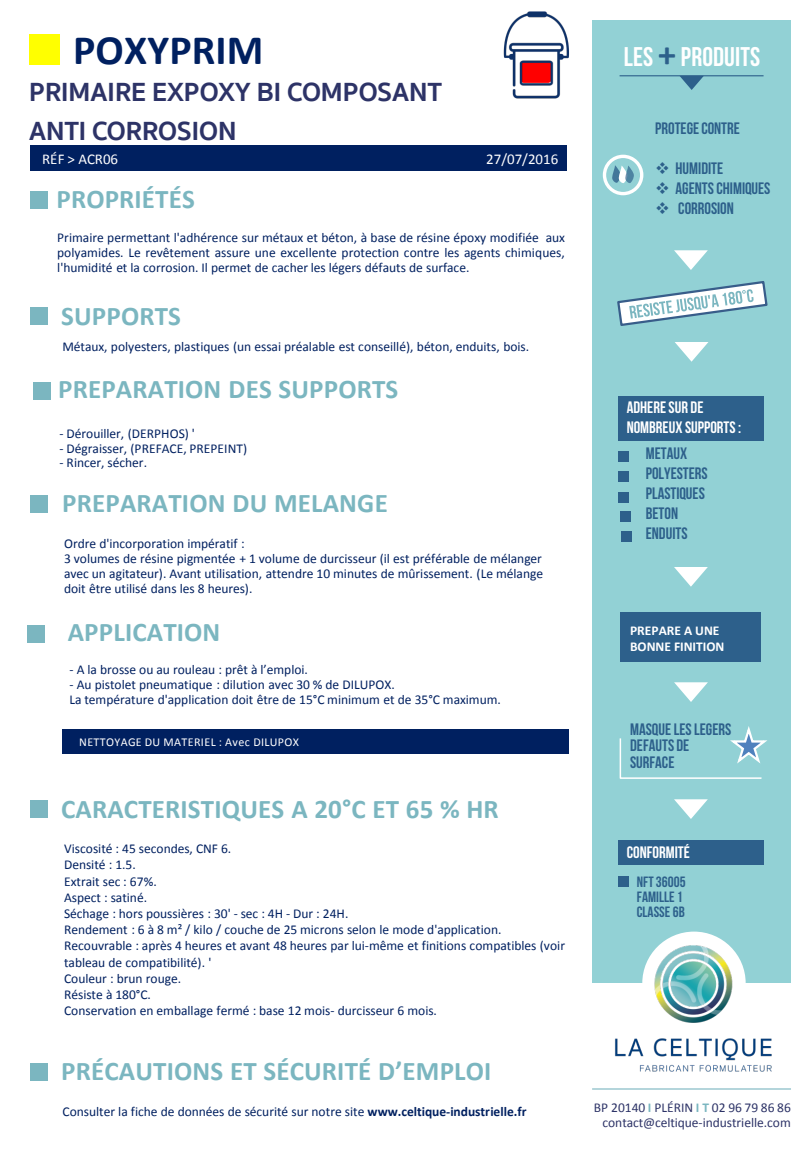
<style>
.page{position:relative;width:810px;height:1170px;background:#fff}
.page>*{position:absolute;margin:0;border:0;box-sizing:border-box;transform-origin:0 0}
.t1{font:700 42px "Calibri";letter-spacing:.005em;color:#002060}
.t2{font:700 27px "Calibri";letter-spacing:.005em;color:#7bb6c0}
.t3{font:700 27px/38.8px "Sukhumvit Set";color:#2d3367}
.t4{font:27px "Bebas Neue";letter-spacing:.005em;color:#fff}
.t5{font:16.5px/16.5px "Bebas Neue";color:#2d608b}
.t6{font:16.5px/19.8px "Bebas Neue";color:#fff}
.t7{font:15px/15px "Bebas Neue";color:#2d608b}
.t8{font:15px "Calibri";color:#fff}
.t9{font:13.5px/15px "Calibri";color:#002060}
.t10{font:13.5px/15px "Calibri";color:#2d3367;text-align:right}
.t11{font:700 13.5px/16.2px "Calibri";color:#fff}
.t12{font:12px "Calibri";letter-spacing:.03em;color:#fff}
.s1{font-weight:700}
.s2{font-family:"Calibri";font-weight:700;font-size:36px;color:#2d608b}
.s3{font-weight:700;color:#7bb6c0}
</style>
<div class="page">
<img style="left:503px;top:11px;width:66px;height:88px">
<div style="left:592px;top:20px;width:199px;height:963px;background:#92d1d5"></div>
<div style="left:31px;top:146px;width:536px;height:25px;background:#002060"></div>
<div style="left:62px;top:729px;width:506px;height:25px;background:#002060"></div>
<div style="left:29px;top:34px;width:31px;height:31px;background:#ff0"></div>
<div style="left:31px;top:191px;width:17px;height:17px;background:#7bb6c0"></div>
<div style="left:30px;top:307px;width:17px;height:18px;background:#7bb6c0"></div>
<div style="left:31px;top:496px;width:17px;height:17px;background:#7bb6c0"></div>
<div style="left:31px;top:801px;width:17px;height:17px;background:#7bb6c0"></div>
<div style="left:31px;top:1063px;width:17px;height:18px;background:#7bb6c0"></div>
<hr style="left:620px;top:75px;width:144px;height:1px;background:#2d608b">
<svg style="left:679px;top:76px;width:25px;height:14px"></svg>
<svg style="left:612px;top:165px;width:22px;height:18px"></svg>
<div style="left:603px;top:155px;width:40px;height:40px;border:3px solid #fff;border-radius:50%"></div>
<svg style="left:674px;top:250px;width:34px;height:20px"></svg>
<div style="left:618px;top:396px;width:146px;height:44px;background:#2d608b"></div>
<div style="left:618px;top:492px;width:11px;height:10px;background:#2d608b"></div>
<div style="left:618px;top:452px;width:11px;height:10px;background:#2d608b"></div>
<div style="left:618px;top:472px;width:11px;height:10px;background:#2d608b"></div>
<svg style="left:674px;top:682px;width:34px;height:20px"></svg>
<svg style="left:617px;top:281px;width:151px;height:45px"></svg>
<svg style="left:674px;top:567px;width:34px;height:20px"></svg>
<div style="left:620px;top:612px;width:141px;height:50px;background:#2d608b"></div>
<svg style="left:619px;top:726px;width:148px;height:53px"></svg>
<svg style="left:674px;top:799px;width:34px;height:20px"></svg>
<div style="left:618px;top:841px;width:146px;height:24px;background:#2d608b"></div>
<div style="left:618px;top:876px;width:11px;height:11px;background:#2d608b"></div>
<hr style="left:592px;top:1088px;width:199px;height:2px;background:#7bb6c0">
<img style="left:599px;top:931px;width:190px;height:158px">
<div style="left:33px;top:382px;width:17px;height:18px;background:#7bb6c0"></div>
<div style="left:28px;top:625px;width:17px;height:18px;background:#7bb6c0"></div>
<div style="left:621px;top:512px;width:10px;height:10px;background:#2d608b"></div>
<div style="left:621px;top:531px;width:10px;height:10px;background:#2d608b"></div>
<svg style="left:675px;top:342px;width:33px;height:20px"></svg>
<p class="t1" style="left:73px;top:23px;width:192px">POXYPRIM</p>
<h1 class="t3" style="left:29px;top:73px;width:414px">PRIMAIRE EXPOXY BI COMPOSANT<br>ANTI CORROSION</h1>
<p class="t8" style="left:42px;top:150px;width:77px">RÉF &gt; ACR06</p>
<p class="t8" style="left:486px;top:150px;width:73px">27/07/2016</p>
<p class="t2" style="left:56px;top:182px;width:140px">PROPRIÉTÉS</p>
<p class="t9" style="left:57px;top:230px;width:509px;text-align:justify">Primaire permettant l'adhérence sur métaux et béton, à base de résine époxy modifiée aux polyamides. Le revêtement assure une excellente protection contre les agents chimiques, l'humidité et la corrosion. Il permet de cacher les légers défauts de surface.</p>
<p class="t2" style="left:61px;top:298px;width:121px">SUPPORTS</p>
<p class="t9" style="left:62px;top:339px;width:468px">Métaux, polyesters, plastiques (un essai préalable est conseillé), béton, enduits, bois.</p>
<p class="t2" style="left:58px;top:371px;width:342px">PREPARATION DES SUPPORTS</p>
<p class="t9" style="left:59px;top:426px;width:137px">- Dérouiller, (DERPHOS) '</p>
<p class="t9" style="left:59px;top:441px;width:189px">- Dégraisser, (PREFACE, PREPEINT)</p>
<p class="t9" style="left:59px;top:456px;width:89px">- Rincer, sécher.</p>
<p class="t2" style="left:62px;top:486px;width:327px">PREPARATION DU MELANGE</p>
<p class="t9" style="left:64px;top:536px;width:481px">Ordre d'incorporation impératif :<br>3 volumes de résine pigmentée + 1 volume de durcisseur (il est préférable de mélanger avec un agitateur). Avant utilisation, attendre 10 minutes de mûrissement. (Le mélange doit être utilisé dans les 8 heures).</p>
<p class="t2" style="left:68px;top:614px;width:154px">APPLICATION</p>
<p class="t9" style="left:70px;top:662px;width:240px">- A la brosse ou au rouleau : prêt à l’emploi.</p>
<p class="t9" style="left:70px;top:677px;width:433px">- Au pistolet pneumatique : dilution avec 30 % de DILUPOX.<br>La température d'application doit être de 15°C minimum et de 35°C maximum.</p>
<p class="t12" style="left:79px;top:734px;width:221px">NETTOYAGE DU MATERIEL : Avec DILUPOX</p>
<p class="t2" style="left:61px;top:792px;width:439px">CARACTERISTIQUES A 20°C ET 65 % HR</p>
<p class="t9" style="left:64px;top:841px;width:169px">Viscosité : 45 secondes, CNF 6.</p>
<p class="t9" style="left:64px;top:857px;width:73px">Densité : 1.5.</p>
<p class="t9" style="left:64px;top:874px;width:94px">Extrait sec : 67%.</p>
<p class="t9" style="left:64px;top:890px;width:84px">Aspect : satiné.</p>
<p class="t9" style="left:64px;top:906px;width:286px">Séchage : hors poussières : 30' - sec : 4H - Dur : 24H.</p>
<p class="t9" style="left:64px;top:922px;width:439px">Rendement : 6 à 8 m² / kilo / couche de 25 microns selon le mode d'application.</p>
<p class="t9" style="left:64px;top:938px;width:502px;line-height:16.2px">Recouvrable : après 4 heures et avant 48 heures par lui-même et finitions compatibles (voir tableau de compatibilité). '</p>
<p class="t9" style="left:64px;top:971px;width:118px">Couleur : brun rouge.</p>
<p class="t9" style="left:64px;top:987px;width:88px">Résiste à 180°C.</p>
<p class="t9" style="left:64px;top:1003px;width:374px">Conservation en emballage fermé : base 12 mois- durcisseur 6 mois.</p>
<p class="t2" style="left:61px;top:1054px;width:432px">PRÉCAUTIONS ET SÉCURITÉ D’EMPLOI</p>
<p class="t9" style="left:62px;top:1104px;width:466px">Consulter la fiche de données de sécurité sur notre site <span class="s1">www.celtique-industrielle.fr</span></p>
<p class="t4" style="left:624px;top:42px;width:138px">LES <span class="s2">+</span> PRODUITS</p>
<p class="t5" style="left:655px;top:120px;width:86px">PROTEGE CONTRE</p>
<p class="t5" style="left:655px;top:160px;width:70px">❖ HUMIDITE</p>
<p class="t5" style="left:655px;top:180px;width:117px">❖ AGENTS CHIMIQUES</p>
<p class="t5" style="left:655px;top:200px;width:80px">❖ CORROSION</p>
<p class="t6" style="left:627px;top:397px;width:116px">ADHERE SUR DE<br>NOMBREUX SUPPORTS :</p>
<p class="t5" style="left:646px;top:445px;width:43px">METAUX</p>
<p class="t5" style="left:646px;top:465px;width:63px">POLYESTERS</p>
<p class="t5" style="left:646px;top:485px;width:61px">PLASTIQUES</p>
<p class="t5" style="left:646px;top:505px;width:34px">BETON</p>
<p class="t5" style="left:646px;top:525px;width:43px">ENDUITS</p>
<p class="t11" style="left:630px;top:622px;width:96px">PREPARE A UNE<br>BONNE FINITION</p>
<p class="t5" style="left:630px;top:720px;width:103px">MASQUE LES LEGERS<br>DEFAUTS DE<br>SURFACE</p>
<p class="t6" style="left:627px;top:842px;width:64px">CONFORMITÉ</p>
<p class="t7" style="left:637px;top:874px;width:50px">NFT 36005<br>FAMILLE 1<br>CLASSE 6B</p>
<p class="t10" style="left:594px;top:1100px;width:198px">BP 20140 <span class="s3">I</span> PLÉRIN <span class="s3">I T</span> 02 96 79 86 86 contact@celtique-industrielle.com</p>
</div>
